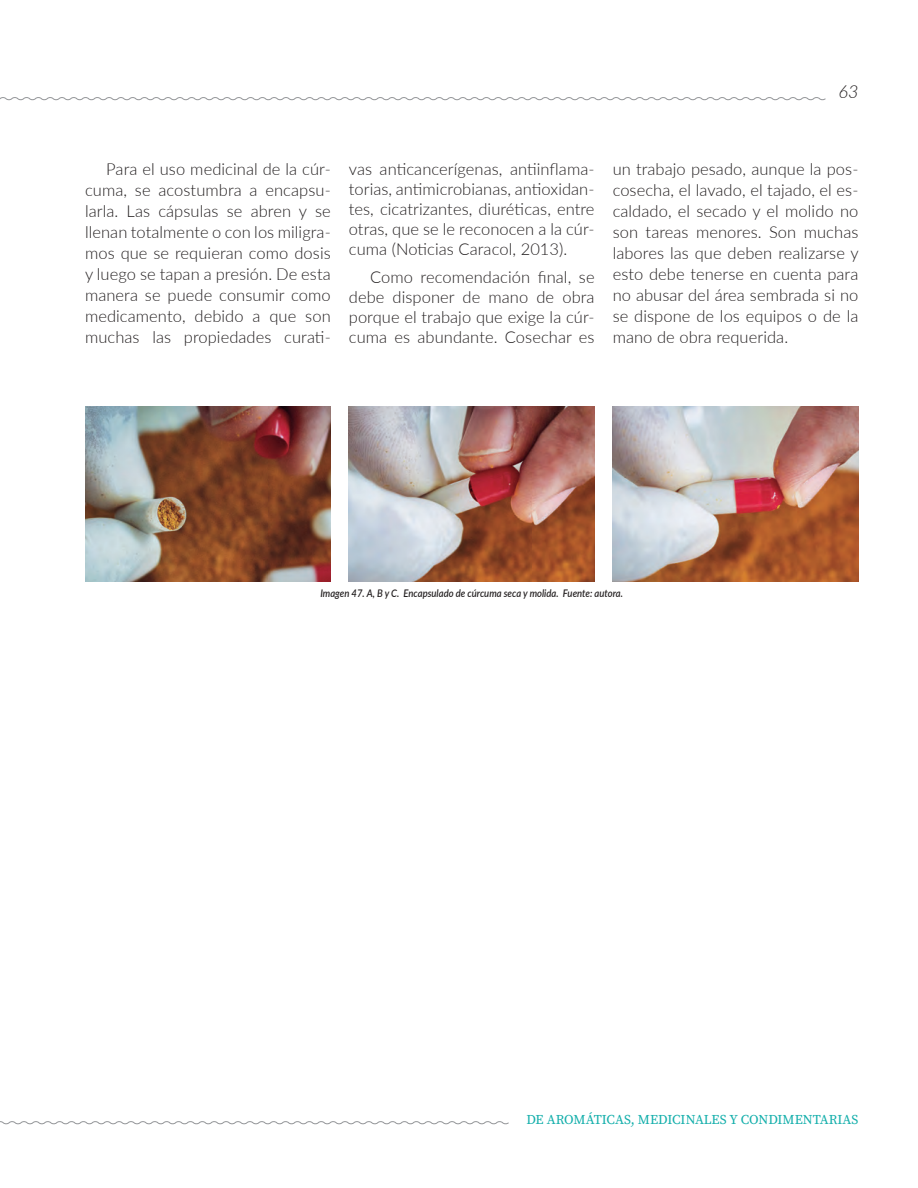
<style>
.page{position:relative;width:918px;height:1188px;background:#fff}
.page>*{position:absolute;margin:0;border:0;box-sizing:border-box;transform-origin:0 0}
.t1{font:italic 300 18px "Lato";color:#231f20}
.Cuerpo_de_texto{font:300 16.5px/21px "Lato";letter-spacing:.005em;color:#231f20;text-align:justify}
.t2{font:13.5px "Source Serif Pro";color:#12aeaa}
.t3{font:italic 600 10.5px "Lato";color:#231f20;scale:.9 1}
</style>
<div class="page">
<svg style="left:0;top:97px;width:826px;height:4px"></svg>
<svg style="left:0;top:1121px;width:509px;height:4px"></svg>
<img style="left:85px;top:406px;width:246px;height:176px">
<img style="left:349px;top:406px;width:246px;height:176px">
<img style="left:613px;top:406px;width:245px;height:176px">
<p class="t1" style="left:838px;top:79px;width:22px">63</p>
<p class="Cuerpo_de_texto" style="left:85px;top:158px;width:247px;text-indent:21px">Para el uso medicinal de la cúr&shy;cuma, se acostumbra a encapsu&shy;larla. Las cápsulas se abren y se llenan totalmente o con los miligra&shy;mos que se requieran como dosis y luego se tapan a presión. De esta manera se puede consumir como medicamento, debido a que son muchas las propiedades curati-</p>
<p class="Cuerpo_de_texto" style="left:349px;top:158px;width:247px;line-height:20px">vas anticancerígenas, antiinflama&shy;torias, antimicrobianas, antioxidan&shy;tes, cicatrizantes, diuréticas, entre otras, que se le reconocen a la cúr&shy;cuma (Noticias Caracol, 2013).</p>
<p class="Cuerpo_de_texto" style="left:349px;top:267px;width:247px;line-height:20px;text-indent:21px">Como recomendación final, se debe disponer de mano de obra porque el trabajo que exige la cúr&shy;cuma es abundante. Cosechar es</p>
<p class="Cuerpo_de_texto" style="left:613px;top:158px;width:248px">un trabajo pesado, aunque la pos&shy;cosecha, el lavado, el tajado, el es&shy;caldado, el secado y el molido no son tareas menores. Son muchas labores las que deben realizarse y esto debe tenerse en cuenta para no abusar del área sembrada si no se dispone de los equipos o de la mano de obra requerida.</p>
<p class="t3" style="left:320px;top:585px;width:338px">Imagen 47. A, B y C. Encapsulado de cúrcuma seca y molida. Fuente: autora.</p>
<p class="t2" style="left:526px;top:1111px;width:334px">DE AROMÁTICAS, MEDICINALES Y CONDIMENTARIAS</p>
</div>
